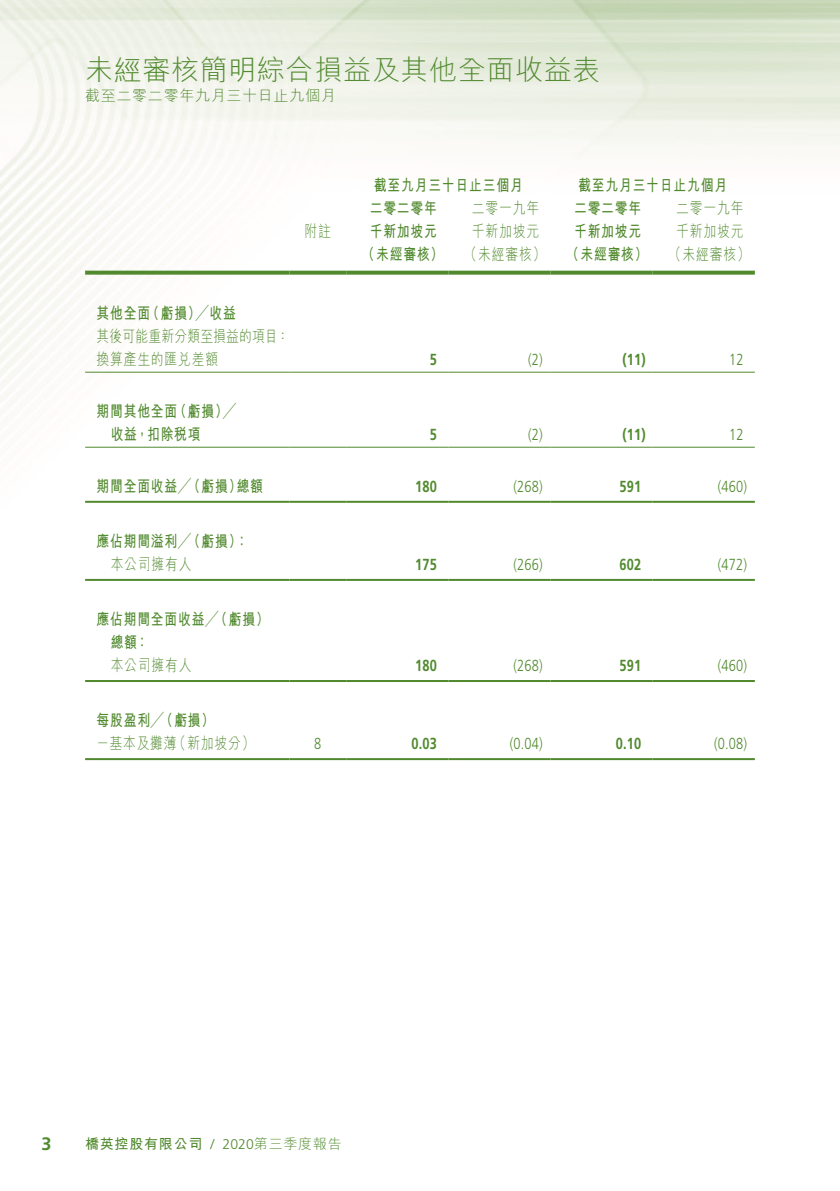
<style>
.page{position:relative;width:840px;height:1191px;background:#fff}
.page>*{position:absolute;margin:0;border:0;box-sizing:border-box;transform-origin:0 0}
.t1{font:300 28px "M Hei HK";letter-spacing:.025em;color:#518a2e}
.t2{font:700 18px "Frutiger LT Std";color:#518a2e}
.Body_Text{font:700 16px/23px "M Hei HK";letter-spacing:.065em;color:#518a2e;scale:.8 1}
.Body_Text-2{font:300 16px "M Hei HK";letter-spacing:.065em;color:#518a2e;scale:.8 1}
.Body_Text-3{font:300 16px "Frutiger LT Std";letter-spacing:.015em;color:#518a2e;scale:.8 1}
.Body_Text-4{font:700 16px "Frutiger LT Std";letter-spacing:.015em;color:#518a2e;scale:.8 1}
.Body_Text-5{font:300 16px "M Hei HK";letter-spacing:.015em;color:#518a2e;scale:.8 1}
.t3{font:300 15px "M Hei HK";letter-spacing:.045em;color:#518a2e}
.t4{font:300 14px "M Hei HK";letter-spacing:.055em;color:#518a2e}
.t5{font:700 14px "M Hei HK";letter-spacing:.055em;color:#518a2e}
.t6{font:300 14px "Frutiger LT Std";color:#518a2e}
.s1{font-family:"Frutiger LT Std"}
</style>
<div class="page">
<img style="left:0;top:0;width:839px;height:761px">
<svg style="left:85px;top:271px;width:204px;height:4px"></svg>
<svg style="left:289px;top:271px;width:57px;height:4px"></svg>
<svg style="left:346px;top:271px;width:102px;height:4px"></svg>
<svg style="left:448px;top:271px;width:102px;height:4px"></svg>
<svg style="left:550px;top:271px;width:102px;height:4px"></svg>
<svg style="left:652px;top:271px;width:102px;height:4px"></svg>
<hr style="left:85px;top:372px;width:204px;height:1px;background:#518a2e">
<hr style="left:289px;top:372px;width:57px;height:1px;background:#518a2e">
<hr style="left:346px;top:372px;width:102px;height:1px;background:#518a2e">
<hr style="left:448px;top:372px;width:102px;height:1px;background:#518a2e">
<hr style="left:550px;top:372px;width:102px;height:1px;background:#518a2e">
<hr style="left:652px;top:372px;width:102px;height:1px;background:#518a2e">
<hr style="left:85px;top:447px;width:204px;height:1px;background:#518a2e">
<hr style="left:289px;top:447px;width:57px;height:1px;background:#518a2e">
<hr style="left:346px;top:447px;width:102px;height:1px;background:#518a2e">
<hr style="left:448px;top:447px;width:102px;height:1px;background:#518a2e">
<hr style="left:550px;top:447px;width:102px;height:1px;background:#518a2e">
<hr style="left:652px;top:447px;width:102px;height:1px;background:#518a2e">
<hr style="left:85px;top:501px;width:204px;height:2px;background:#518a2e">
<hr style="left:289px;top:501px;width:57px;height:2px;background:#518a2e">
<hr style="left:346px;top:501px;width:102px;height:2px;background:#518a2e">
<hr style="left:448px;top:501px;width:102px;height:2px;background:#518a2e">
<hr style="left:550px;top:501px;width:102px;height:2px;background:#518a2e">
<hr style="left:652px;top:501px;width:102px;height:2px;background:#518a2e">
<hr style="left:85px;top:579px;width:204px;height:2px;background:#518a2e">
<hr style="left:289px;top:579px;width:57px;height:2px;background:#518a2e">
<hr style="left:346px;top:579px;width:102px;height:2px;background:#518a2e">
<hr style="left:448px;top:579px;width:102px;height:2px;background:#518a2e">
<hr style="left:550px;top:579px;width:102px;height:2px;background:#518a2e">
<hr style="left:652px;top:579px;width:102px;height:2px;background:#518a2e">
<hr style="left:85px;top:680px;width:204px;height:2px;background:#518a2e">
<hr style="left:289px;top:680px;width:57px;height:2px;background:#518a2e">
<hr style="left:346px;top:680px;width:102px;height:2px;background:#518a2e">
<hr style="left:448px;top:680px;width:102px;height:2px;background:#518a2e">
<hr style="left:550px;top:680px;width:102px;height:2px;background:#518a2e">
<hr style="left:652px;top:680px;width:102px;height:2px;background:#518a2e">
<hr style="left:85px;top:758px;width:204px;height:2px;background:#518a2e">
<hr style="left:289px;top:758px;width:57px;height:2px;background:#518a2e">
<hr style="left:346px;top:758px;width:102px;height:2px;background:#518a2e">
<hr style="left:448px;top:758px;width:102px;height:2px;background:#518a2e">
<hr style="left:550px;top:758px;width:102px;height:2px;background:#518a2e">
<hr style="left:652px;top:758px;width:102px;height:2px;background:#518a2e">
<p class="t1" style="left:85px;top:55px;width:516px">未經審核簡明綜合損益及其他全面收益表</p>
<p class="t3" style="left:85px;top:87px;width:252px">截至二零二零年九月三十日止九個月</p>
<p class="Body_Text" style="left:373px;top:172px;width:188px">截至九月三十日止三個月</p>
<p class="Body_Text" style="left:578px;top:172px;width:188px">截至九月三十日止九個月</p>
<p class="Body_Text" style="left:369px;top:195px;width:86px">二零二零年</p>
<p class="Body_Text-2" style="left:471px;top:200px;width:86px">二零一九年</p>
<p class="Body_Text" style="left:573px;top:195px;width:86px">二零二零年</p>
<p class="Body_Text-2" style="left:675px;top:200px;width:86px">二零一九年</p>
<p class="Body_Text-2" style="left:304px;top:223px;width:35px">附註</p>
<p class="Body_Text" style="left:369px;top:218px;width:86px">千新加坡元</p>
<p class="Body_Text-2" style="left:471px;top:223px;width:86px">千新加坡元</p>
<p class="Body_Text" style="left:573px;top:218px;width:86px">千新加坡元</p>
<p class="Body_Text-2" style="left:675px;top:223px;width:86px">千新加坡元</p>
<p class="Body_Text" style="left:361px;top:241px;width:103px">（未經審核）</p>
<p class="Body_Text-2" style="left:464px;top:246px;width:103px">（未經審核）</p>
<p class="Body_Text" style="left:566px;top:241px;width:103px">（未經審核）</p>
<p class="Body_Text-2" style="left:668px;top:246px;width:103px">（未經審核(</p>
<p class="Body_Text" style="left:146px;top:300px;width:113px">（虧損）╱收益</p>
<p class="Body_Text" style="left:96px;top:300px;width:69px">其他全面</p>
<p class="Body_Text-5" style="left:96px;top:327px;width:242px">其後可能重新分類至損益的項目：</p>
<p class="Body_Text-2" style="left:96px;top:350px;width:154px">換算產生的匯兌差額</p>
<p class="Body_Text" style="left:174px;top:398px;width:79px">（虧損 ╱(</p>
<p class="Body_Text" style="left:96px;top:398px;width:103px">期間其他全面</p>
<p class="Body_Text-4" style="left:429px;top:350px;width:10px">5</p>
<p class="Body_Text-3" style="left:528px;top:350px;width:20px">(2)</p>
<p class="Body_Text-4" style="left:622px;top:350px;width:31px">)11(</p>
<p class="Body_Text-3" style="left:728px;top:350px;width:20px">12</p>
<p class="Body_Text" style="left:111px;top:421px;width:114px">收益，扣除稅項</p>
<p class="Body_Text-4" style="left:429px;top:425px;width:10px">5</p>
<p class="Body_Text-3" style="left:528px;top:425px;width:20px">(2)</p>
<p class="Body_Text-4" style="left:622px;top:425px;width:31px">)11(</p>
<p class="Body_Text-3" style="left:728px;top:425px;width:20px">12</p>
<p class="Body_Text" style="left:96px;top:473px;width:183px">期間全面收益╱（虧損）</p>
<p class="Body_Text" style="left:96px;top:528px;width:191px">應佔期間溢利╱（虧損：(</p>
<p class="Body_Text" style="left:236px;top:473px;width:35px">總額</p>
<p class="Body_Text-4" style="left:415px;top:477px;width:29px">180</p>
<p class="Body_Text-3" style="left:513px;top:477px;width:38px">)268(</p>
<p class="Body_Text-4" style="left:619px;top:477px;width:29px">591</p>
<p class="Body_Text-3" style="left:717px;top:477px;width:38px">)460(</p>
<p class="Body_Text-2" style="left:111px;top:556px;width:103px">本公司擁有人</p>
<p class="Body_Text" style="left:111px;top:606px;width:199px;text-indent:-14px">應佔期間全面收益╱（虧損(總額：</p>
<p class="Body_Text-4" style="left:415px;top:555px;width:29px">175</p>
<p class="Body_Text-3" style="left:513px;top:555px;width:38px">)266(</p>
<p class="Body_Text-4" style="left:619px;top:555px;width:29px">602</p>
<p class="Body_Text-3" style="left:717px;top:555px;width:38px">)472(</p>
<p class="Body_Text-2" style="left:111px;top:657px;width:103px">本公司擁有人</p>
<p class="Body_Text" style="left:96px;top:707px;width:149px">每股盈利╱（虧損(</p>
<p class="Body_Text-4" style="left:415px;top:656px;width:29px">180</p>
<p class="Body_Text-3" style="left:513px;top:656px;width:38px">)268(</p>
<p class="Body_Text-4" style="left:619px;top:656px;width:29px">591</p>
<p class="Body_Text-3" style="left:717px;top:656px;width:38px">)460(</p>
<p class="Body_Text-2" style="left:173px;top:735px;width:103px">（新加坡分(</p>
<p class="Body_Text-2" style="left:96px;top:735px;width:102px">－基本及攤薄</p>
<p class="Body_Text-3" style="left:314px;top:734px;width:10px">8</p>
<p class="Body_Text-4" style="left:411px;top:734px;width:33px">0.03</p>
<p class="Body_Text-3" style="left:509px;top:734px;width:43px">)0.04(</p>
<p class="Body_Text-4" style="left:615px;top:734px;width:33px">0.10</p>
<p class="Body_Text-3" style="left:713px;top:734px;width:43px">)0.08(</p>
<p class="t2" style="left:41px;top:1133px;width:12px">3</p>
<p class="t5" style="left:85px;top:1133px;width:119px">橋英控股有限公司</p>
<p class="t6" style="left:210px;top:1136px;width:5px">/</p>
<p class="t4" style="left:222px;top:1136px;width:121px"><span class="s1">2020</span>第三季度報告</p>
</div>
